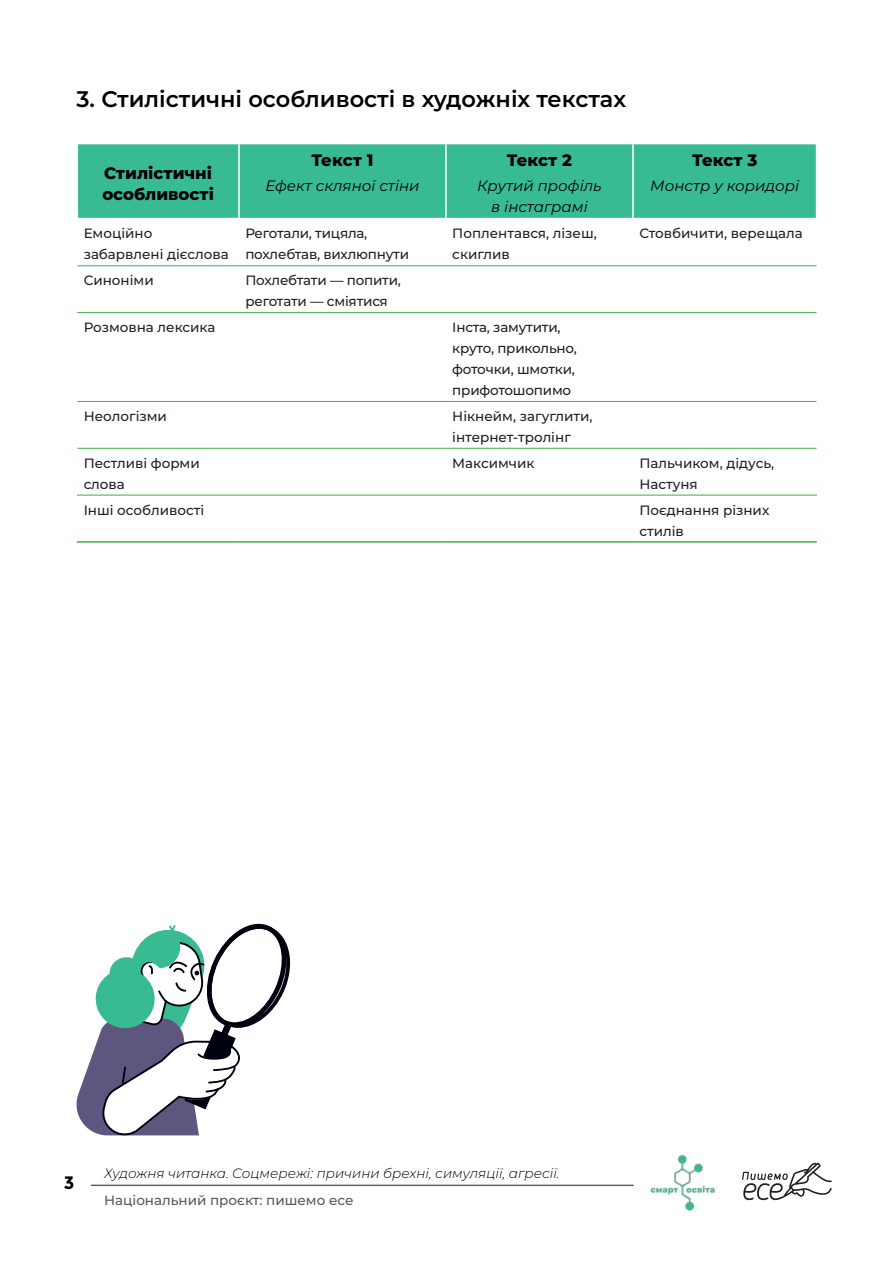
<style>
.page{position:relative;width:893px;height:1263px;background:#fff}
.page>*{position:absolute;margin:0;border:0;box-sizing:border-box;transform-origin:0 0}
.t1{font:600 22.5px "Montserrat";color:#000001}
.t2{font:700 18px "Montserrat";color:#000001}
.t3{font:800 16.5px/21px "Montserrat";color:#000002}
.t4{font:italic 15px/21px "Montserrat";color:#000002;text-align:center}
.t5{font:500 13.5px/21px "Montserrat";color:#231f20}
.t6{font:italic 300 13.5px "Montserrat";color:#000001}
.t7{font:500 13.5px "Montserrat";color:#57585a}
</style>
<div class="page">
<div style="left:78px;top:144px;width:738px;height:74px;background:#38bb93"></div>
<hr style="left:77px;top:541px;width:162px;height:2px;background:#40ae49">
<hr style="left:239px;top:541px;width:207px;height:2px;background:#40ae49">
<hr style="left:446px;top:541px;width:187px;height:2px;background:#40ae49">
<hr style="left:633px;top:541px;width:184px;height:2px;background:#40ae49">
<hr style="left:238px;top:144px;width:2px;height:74px;background:#fff">
<hr style="left:445px;top:144px;width:2px;height:74px;background:#fff">
<hr style="left:632px;top:144px;width:2px;height:74px;background:#fff">
<hr style="left:77px;top:265px;width:162px;height:1px;background:#40ae49">
<hr style="left:239px;top:265px;width:207px;height:1px;background:#40ae49">
<hr style="left:446px;top:265px;width:187px;height:1px;background:#40ae49">
<hr style="left:633px;top:265px;width:183px;height:1px;background:#40ae49">
<hr style="left:77px;top:312px;width:162px;height:1px;background:#40ae49">
<hr style="left:239px;top:312px;width:207px;height:1px;background:#40ae49">
<hr style="left:446px;top:312px;width:187px;height:1px;background:#40ae49">
<hr style="left:633px;top:312px;width:183px;height:1px;background:#40ae49">
<hr style="left:77px;top:401px;width:162px;height:1px;background:#40ae49">
<hr style="left:239px;top:401px;width:207px;height:1px;background:#40ae49">
<hr style="left:446px;top:401px;width:187px;height:1px;background:#40ae49">
<hr style="left:633px;top:401px;width:183px;height:1px;background:#40ae49">
<hr style="left:77px;top:448px;width:162px;height:1px;background:#40ae49">
<hr style="left:239px;top:448px;width:207px;height:1px;background:#40ae49">
<hr style="left:446px;top:448px;width:187px;height:1px;background:#40ae49">
<hr style="left:633px;top:448px;width:183px;height:1px;background:#40ae49">
<hr style="left:77px;top:495px;width:162px;height:1px;background:#40ae49">
<hr style="left:239px;top:495px;width:207px;height:1px;background:#40ae49">
<hr style="left:446px;top:495px;width:187px;height:1px;background:#40ae49">
<hr style="left:633px;top:495px;width:184px;height:1px;background:#40ae49">
<svg style="left:76px;top:923px;width:215px;height:213px"></svg>
<hr style="left:91px;top:1185px;width:543px;height:1px;background:#231f20">
<svg style="left:742px;top:1162px;width:90px;height:38px"></svg>
<img style="left:650px;top:1154px;width:65px;height:57px">
<h1 class="t1" style="left:77px;top:84px;width:551px">3. Стилістичні особливості в художніх текстах</h1>
<p class="t3" style="left:102px;top:162px;width:113px">Стилістичні особливості</p>
<p class="t3" style="left:311px;top:149px;width:64px">Текст 1</p>
<p class="t4" style="left:265px;top:175px;width:156px">Ефект скляної стіни</p>
<p class="t3" style="left:507px;top:149px;width:67px">Текст 2</p>
<p class="t4" style="left:477px;top:175px;width:126px">Крутий профіль в інстаграмі</p>
<p class="t3" style="left:692px;top:149px;width:67px">Текст 3</p>
<p class="t4" style="left:650px;top:175px;width:150px">Монстр у коридорі</p>
<p class="t5" style="left:84px;top:223px;width:146px">Емоційно забарвлені дієслова</p>
<p class="t5" style="left:245px;top:223px;width:165px">Реготали, тицяла, похлебтав, вихлюпнути</p>
<p class="t5" style="left:452px;top:223px;width:146px">Поплентався, лізеш, скиглив</p>
<p class="t5" style="left:639px;top:223px;width:165px">Стовбичити, верещала</p>
<p class="t5" style="left:84px;top:269px;width:72px">Синоніми</p>
<p class="t5" style="left:245px;top:269px;width:157px">Похлебтати — попити, реготати — сміятися</p>
<p class="t5" style="left:84px;top:316px;width:133px">Розмовна лексика</p>
<p class="t5" style="left:452px;top:316px;width:126px">Інста, замутити, круто, прикольно, фоточки, шмотки, прифотошопимо</p>
<p class="t5" style="left:84px;top:405px;width:85px">Неологізми</p>
<p class="t5" style="left:452px;top:405px;width:142px">Нікнейм, загуглити, інтернет-тролінг</p>
<p class="t5" style="left:84px;top:452px;width:118px">Пестливі форми слова</p>
<p class="t5" style="left:452px;top:452px;width:84px">Максимчик</p>
<p class="t5" style="left:639px;top:452px;width:136px">Пальчиком, дідусь,<br>Настуня</p>
<p class="t5" style="left:84px;top:499px;width:122px">Інші особливості</p>
<p class="t5" style="left:639px;top:499px;width:131px">Поєднання різних стилів</p>
<h2 class="t2" style="left:64px;top:1172px;width:12px">3</h2>
<p class="t6" style="left:104px;top:1164px;width:457px">Художня читанка. Соцмережі: причини брехні, симуляції, агресії.</p>
<p class="t7" style="left:104px;top:1190px;width:251px">Національний проєкт: пишемо есе</p>
</div>
